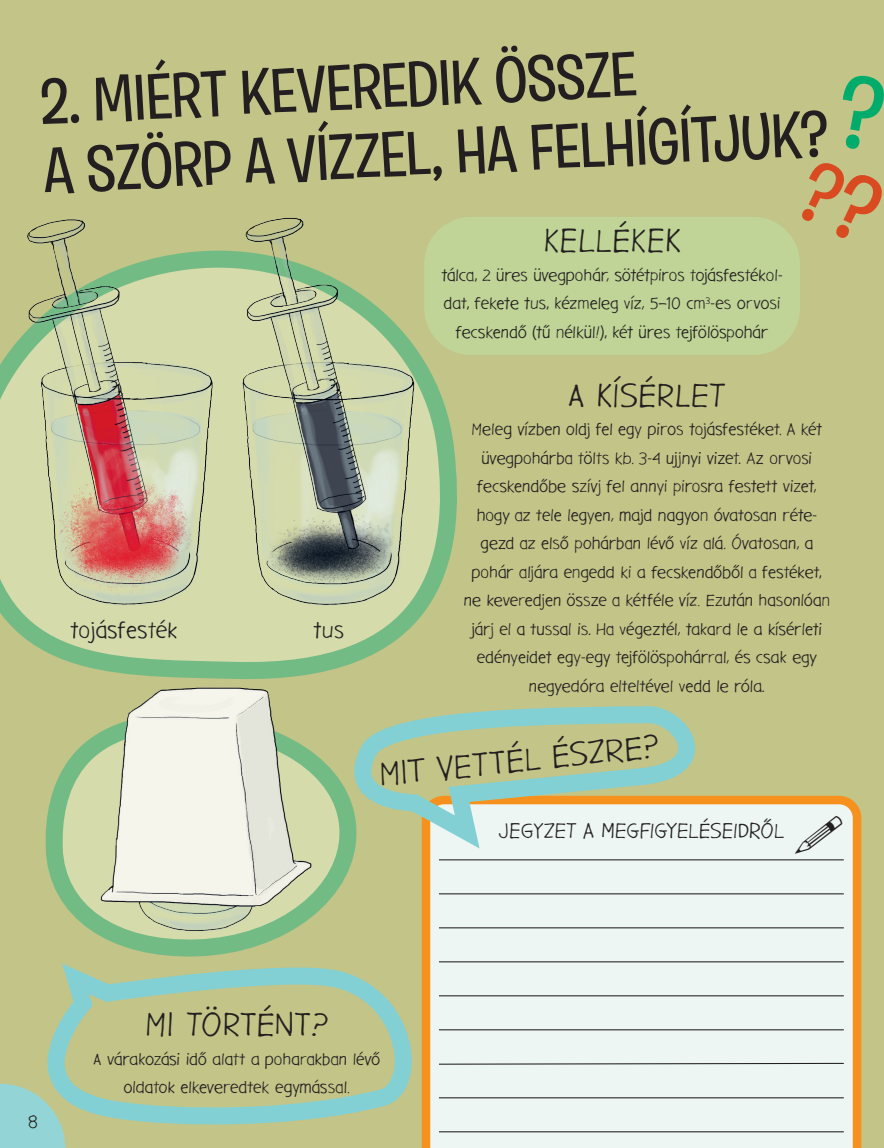
<style>
.page{position:relative;width:884px;height:1148px;background:#fff}
.page>*{position:absolute;margin:0;border:0;box-sizing:border-box;transform-origin:0 0}
.cím{font:500 64.5px/69.4px "Burbank Big";color:#231f20}
.kiscím{font:33px "Gargle Rg";color:#231f20}
.beirasok{font:22.5px "Gargle Rg";letter-spacing:.015em;color:#231f20}
.t1{font:21px "Gargle Rg";letter-spacing:.005em;color:#231f20}
.t2{font:18px "Gargle Rg";color:#231f20}
.t3{font:16.5px/28.5px "Gargle Rg";color:#231f20;text-align:center}
</style>
<div class="page">
<div style="left:0;top:0;width:884px;height:1147px;background:#c2c488"></div>
<svg style="left:47px;top:946px;width:375px;height:192px"></svg>
<svg style="left:5px;top:364px;width:452px;height:295px"></svg>
<svg style="left:45px;top:775px;width:320px;height:186px"></svg>
<div style="left:424px;top:217px;width:376px;height:138px;background:#bfd496;border-radius:47px"></div>
<img style="left:0;top:218px;width:426px;height:401px">
<img style="left:60px;top:658px;width:288px;height:294px">
<svg style="left:422px;top:795px;width:439px;height:352px;background:#ebefe6"></svg>
<svg style="left:342px;top:637px;width:376px;height:227px"></svg>
<svg style="left:438px;top:1062px;width:407px;height:3px"></svg>
<hr style="left:439px;top:859px;width:405px;height:1px;background:#231f20">
<hr style="left:439px;top:1097px;width:405px;height:1px;background:#231f20">
<hr style="left:439px;top:893px;width:405px;height:1px;background:#231f20">
<hr style="left:439px;top:1131px;width:405px;height:1px;background:#231f20">
<hr style="left:439px;top:927px;width:405px;height:1px;background:#231f20">
<hr style="left:439px;top:961px;width:405px;height:1px;background:#231f20">
<hr style="left:439px;top:995px;width:405px;height:1px;background:#231f20">
<hr style="left:439px;top:1029px;width:405px;height:1px;background:#231f20">
<svg style="left:0;top:1083px;width:65px;height:65px"></svg>
<div style="left:795px;top:815px;width:47px;height:38px;background:#edf6f2"></div>
<p class="cím" style="left:38px;top:69px;width:787px;rotate:-3deg">2. MIÉRT KEVEREDIK ÖSSZE<br>A SZÖRP A VÍZZEL, HA FELHÍGÍTJUK?</p>
<p class="kiscím" style="left:543px;top:221px;width:140px">KELLÉKEK</p>
<p class="t3" style="left:442px;top:261px;width:342px">tálca, 2 üres üvegpohár, sötétpiros tojásfestékol&shy;dat, fekete tus, kézmeleg víz, 5–10 cm<sup>3</sup>-es orvosi fecskendő (tű nélkül!), két üres tejfölöspohár</p>
<p class="kiscím" style="left:568px;top:375px;width:160px">A KÍSÉRLET</p>
<p class="t3" style="left:464px;top:415px;width:368px">Meleg vízben oldj fel egy piros tojásfestéket. A két üvegpohárba tölts kb. 3-4 ujjnyi vizet. Az orvosi fecskendőbe szívj fel annyi pirosra festett vizet, hogy az tele legyen, majd nagyon óvatosan réte&shy;gezd az első pohárban lévő víz alá. Óvatosan, a pohár aljára engedd ki a fecskendőből a festéket, ne keveredjen össze a kétféle víz. Ezután hasonlóan járj el a tussal is. Ha végeztél, takard le a kísérleti edényeidet egy-egy tejfölöspohárral, és csak egy negyedóra elteltével vedd le róla.</p>
<p class="beirasok" style="left:71px;top:616px;width:108px">tojásfesték</p>
<p class="beirasok" style="left:314px;top:616px;width:32px">tus</p>
<p class="kiscím" style="left:377px;top:755px;width:283px;rotate:-6deg">MIT VETTÉL ÉSZRE?</p>
<p class="t2" style="left:28px;top:1110px;width:11px">8</p>
<p class="kiscím" style="left:145px;top:1005px;width:185px">MI TÖRTÉNT?</p>
<p class="t3" style="left:93px;top:1044px;width:289px">A várakozási idő alatt a poharakban lévő oldatok elkeveredtek egymással.</p>
<p class="t1" style="left:499px;top:818px;width:287px">JEGYZET A MEGFIGYELÉSEIDRŐL</p>
</div>
